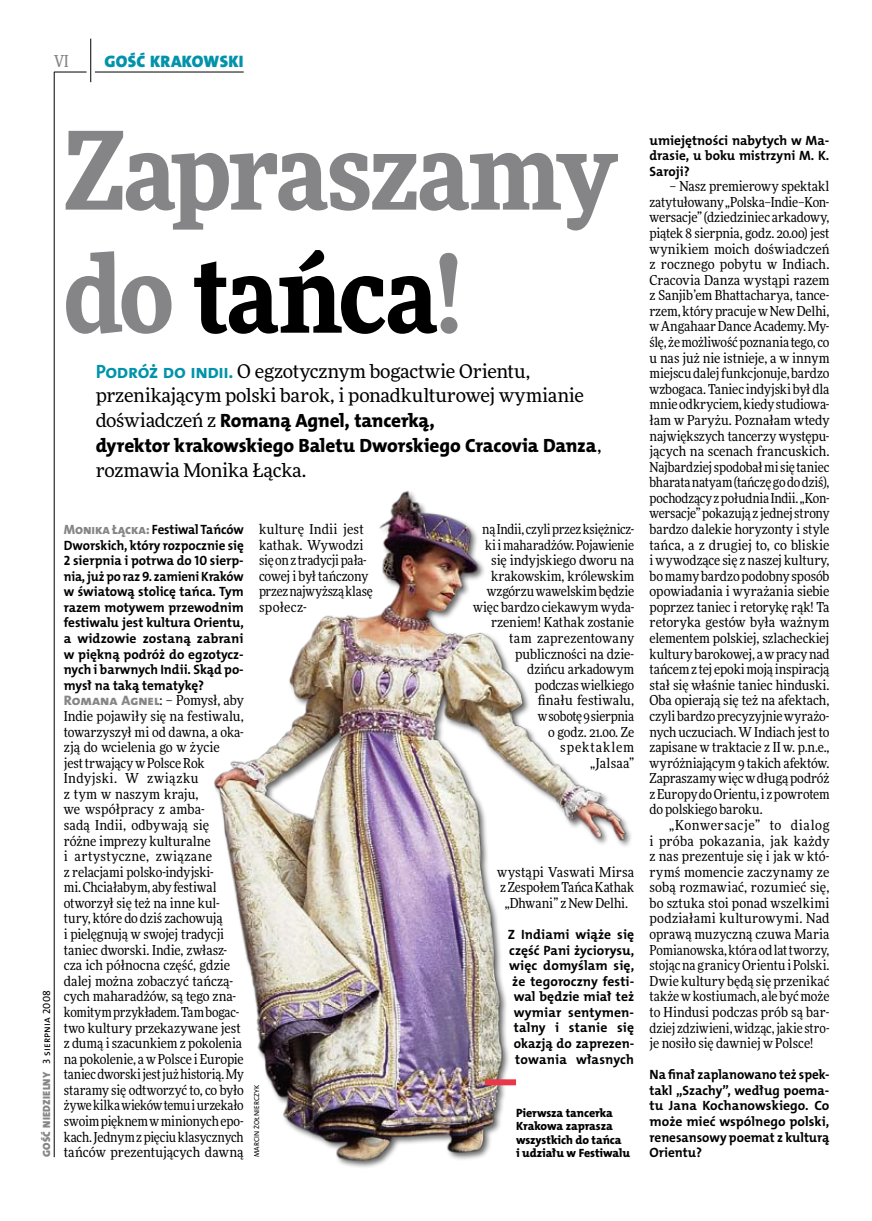
<style>
.page{position:relative;width:872px;height:1221px;background:#fff}
.page>*{position:absolute;margin:0;border:0;box-sizing:border-box;transform-origin:0 0}
.t1{font:900 108px/123px "Freeday Narrow";letter-spacing:-.02em;color:#858486}
.t2{font:19.35px/24.9px "The Mix HP8 Ex Bld";letter-spacing:-.015em;color:#000}
.t3{font:18.9px/24.9px "Freeday News";letter-spacing:-.015em;color:#000}
.t4{font:16.65px "The Mix HP9 Blk";letter-spacing:.02em;color:#0093aa}
.t5{font:500 16.5px "Freeday Narrow";color:#858486;scale:.9 1}
.t6{font:13.8px/15.6px "Freeday Narrow News";letter-spacing:-.005em;color:#000}
.t7{font:13.5px/15.6px "The Mix HP7 Bld";color:#000;text-align:justify}
.t8{font:13.5px/15.6px "The Mix HP7 Bld";color:#000;text-align:justify;scale:.96 1}
.t9{font:12px/13.5px "The Mix HP8 Ex Bld";letter-spacing:-.005em;color:#000}
.t10{font:10.5px "The Mix HP9 Blk";letter-spacing:.025em;color:#858486}
.t11{font:7.2px "The Mix HP5 Plain";letter-spacing:.015em;color:#000}
.s1{color:#000}
.s2{font-family:"The Mix HP7 Bld";font-size:19.35px;color:#0093aa}
.s3{font-family:"Freeday News";font-size:18.9px}
.s4{font-family:"The Mix HP5 Plain";color:#000}
.s5{font-family:"The Mix HP8 Ex Bld";color:#858486}
</style>
<div class="page">
<hr style="left:54px;top:72px;width:1px;height:1085px;background:#000">
<hr style="left:90px;top:39px;width:1px;height:43px;background:#000">
<hr style="left:54px;top:72px;width:33px;height:1px;background:#000">
<hr style="left:95px;top:72px;width:149px;height:1px;background:#000">
<img style="left:214px;top:490px;width:417px;height:678px">
<div style="left:485px;top:1079px;width:31px;height:6px;background:#eb3848"></div>
<p class="t5" style="left:54px;top:50px;width:17px">VI</p>
<p class="t4" style="left:105px;top:50px;width:140px">GOŚĆ KRAKOWSKI</p>
<h1 class="t1" style="left:64px;top:106px;width:554px">Zapraszamy do <span class="s1">tańca</span>!</h1>
<h3 class="t3" style="left:96px;top:358px;width:490px"><span class="s2">Podróż do indii.</span> O egzotycznym bogactwie Orientu, przenikającym polski barok, i ponadkulturowej wymianie</h3>
<h2 class="t2" style="left:96px;top:408px;width:507px"><span class="s3">doświadczeń z</span> Romaną Agnel, tancerką,<br>dyrektor krakowskiego Baletu Dworskiego Cracovia Danza<span class="s3">,</span></h2>
<h3 class="t3" style="left:96px;top:457px;width:212px">rozmawia Monika Łącka.</h3>
<p class="t10" style="left:40px;top:1156px;width:168px;rotate:-90deg">GOŚĆ NIEDZIELNY <span class="s4">3 sierpnia 2008</span></p>
<p class="t8" style="left:64px;top:521px;width:189px"><span class="s5">Monika Łącka:</span> Festiwal Tańców Dworskich, który rozpocznie się 2 sierpnia i potrwa do 10 sierp&shy;nia, już po raz 9. zamieni Kraków w światową stolicę tańca. Tym razem motywem przewodnim festiwalu jest kultura Orientu, a widzowie zostaną zabrani w piękną podróż do egzotycz&shy;nych i barwnych Indii. Skąd po&shy;mysł na taką tematykę?</p>
<p class="t6" style="left:64px;top:692px;width:181px"><span class="s5">Romana Agnel</span>: – Pomysł, aby<br>Indie pojawiły się na festiwalu, towarzyszył mi od dawna, a oka&shy;zją do wcielenia go w życie<br>jest trwający w Polsce Rok<br>Indyjski. W związku<br>z tym w naszym kraju,<br>we współpracy z amba-<br>sadą Indii, odbywają się różne imprezy kulturalne<br>i artystyczne, związane<br>z relacjami polsko-indyjski-<br>mi. Chciałabym, aby festiwal otworzył się też na inne kul&shy;tury, które do dziś zachowują<br>i pielęgnują w swojej tradycji taniec dworski. Indie, zwłasz&shy;cza ich północna część, gdzie dalej można zobaczyć tańczą&shy;cych maharadżów, są tego zna&shy;komitym przykładem. Tam bogac&shy;two kultury przekazywane jest z dumą i szacunkiem z pokolenia na pokolenie, awPolsce i Europie taniec dworski jest już historią. My staramy się odtworzyć to, co było żywe kilka wieków temu iurzekało swoim pięknem wminionych epo&shy;kach. Jednym zpięciu klasycznych tańców prezentujących dawną</p>
<p class="t6" style="left:259px;top:521px;width:115px">kulturę Indii jest kathak. Wywodzi się on z tradycji pała&shy;cowej i był tańczony przez najwyższą klasę społecz-</p>
<p class="t6" style="left:473px;top:521px;width:162px;text-align:right">ną Indii, czyli przez księżnicz&shy;ki imaharadżów. Pojawienie się indyjskiego dworu na krakowskim, królewskim wzgórzu wawelskim będzie więc bardzo ciekawym wyda&shy;rzeniem! Kathak zostanie tam zaprezentowany publiczności na dzie-<br>dzińcu arkadowym<br>podczas wielkiego<br>finału festiwalu,<br>wsobotę 9 sierpnia<br>o godz. 21.00. Ze spektaklem<br>„Jalsaa”</p>
<p class="t11" style="left:252px;top:1156px;width:73px;rotate:-90deg">Marcin Żołnierczyk</p>
<p class="t6" style="left:497px;top:863px;width:138px;text-align:center">wystąpi Vaswati Mirsa zZespołem Tańca Kathak „Dhwani” zNew Delhi.</p>
<p class="t7" style="left:508px;top:926px;width:128px;text-align:center">Z Indiami wiąże się część Pani życiorysu, więc domyślam się, że tegoroczny festi&shy;wal będzie miał też wymiar sentymen&shy;talny i stanie się okazją do zaprezen&shy;towania własnych</p>
<p class="t9" style="left:516px;top:1105px;width:107px">Pierwsza tancerka<br>Krakowa zaprasza wszystkich do tańca</p>
<p class="t9" style="left:516px;top:1146px;width:115px">i udziału w Festiwalu</p>
<p class="t7" style="left:649px;top:132px;width:181px">umiejętności nabytych w Ma&shy;drasie, u boku mistrzyni M. K.<br>Saroji?</p>
<p class="t6" style="left:649px;top:178px;width:181px;text-align:justify;text-indent:20px">– Nasz premierowy spektakl zatytułowany „Polska–Indie–Kon&shy;wersacje” (dziedziniec arkadowy, piątek 8 sierpnia, godz. 20.00) jest wynikiem moich doświadczeń z rocznego pobytu w Indiach.<br>Cracovia Danza wystąpi razem z Sanjib’em Bhattacharya, tance&shy;rzem, który pracuje wNew Delhi, wAngahaar Dance Academy. My&shy;ślę, że możliwość poznania tego, co u nas już nie istnieje, a w innym miejscu dalej funkcjonuje, bardzo wzbogaca. Taniec indyjski był dla mnie odkryciem, kiedy studiowa&shy;łam w Paryżu. Poznałam wtedy największych tancerzy występu&shy;jących na scenach francuskich.<br>Najbardziej spodobał mi się taniec bharata natyam (tańczę go do dziś), pochodzący zpołudnia Indii. „Kon&shy;wersacje” pokazują z jednej strony bardzo dalekie horyzonty i style tańca, a z drugiej to, co bliskie i wywodzące się z naszej kultury, bo mamy bardzo podobny sposób opowiadania i wyrażania siebie poprzez taniec i retorykę rąk! Ta retoryka gestów była ważnym elementem polskiej, szlacheckiej kultury barokowej, awpracy nad tańcem z tej epoki moją inspiracją stał się właśnie taniec hinduski.<br>Oba opierają się też na afektach, czyli bardzo precyzyjnie wyrażo&shy;nych uczuciach. W Indiach jest to zapisane w traktacie z II w. p.n.e., wyróżniającym 9 takich afektów.<br>Zapraszamy więc wdługą podróż zEuropy do Orientu, i zpowrotem do polskiego baroku.</p>
<p class="t6" style="left:649px;top:817px;width:181px;text-align:justify;text-indent:20px">„Konwersacje” to dialog i próba pokazania, jak każdy z nas prezentuje się i jak w któ&shy;rymś momencie zaczynamy ze sobą rozmawiać, rozumieć się, bo sztuka stoi ponad wszelkimi podziałami kulturowymi. Nad oprawą muzyczną czuwa Maria Pomianowska, która od lat tworzy, stojąc na granicy Orientu i Polski.<br>Dwie kultury będą się przenikać także wkostiumach, ale być może to Hindusi podczas prób są bar&shy;dziej zdziwieni, widząc, jakie stro&shy;je nosiło się dawniej w Polsce!</p>
<p class="t7" style="left:649px;top:1066px;width:181px">Na finał zaplanowano też spek&shy;takl „Szachy”, według poema&shy;tu Jana Kochanowskiego. Co może mieć wspólnego polski, renesansowy poemat z kulturą Orientu?</p>
</div>
